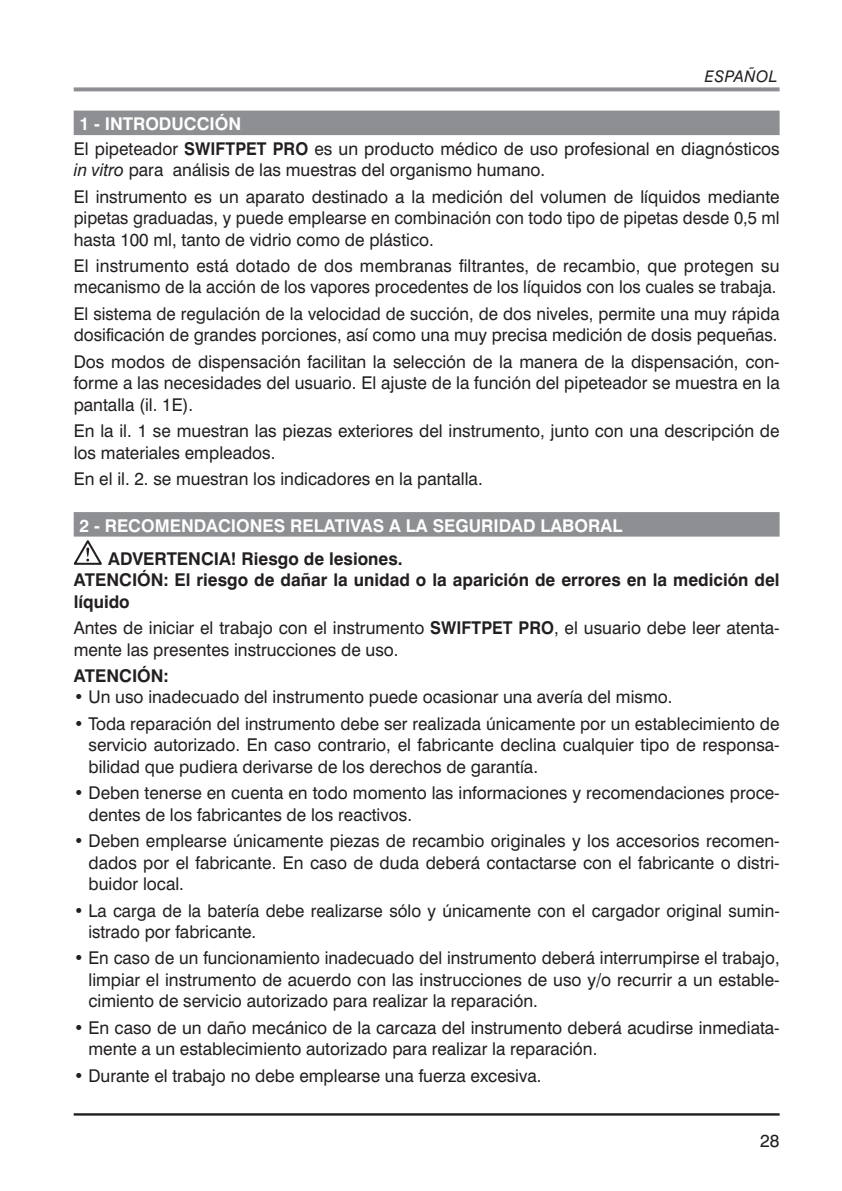
<style>
.page{position:relative;width:842px;height:1191px;background:#fff}
.page>*{position:absolute;margin:0;border:0;box-sizing:border-box;transform-origin:0 0}
.t1{font:17.6px/21.4px "Swiss 721 PL";color:#231f20}
.t2{font:17.6px/21.4px "Swiss 721 PL";color:#231f20;scale:.96 1}
.t3{font:17.6px/21.4px "Swiss 721 PL";color:#231f20;scale:.95 1}
.t4{font:700 17.6px/21.4px "Swiss 721 PL";color:#231f20}
.t5{font:700 17.6px "Swiss 721 PL";color:#fff}
.t6{font:italic 16px "Swiss 721 PL";letter-spacing:.025em;color:#231f20}
.s1{font-weight:700;color:#fff}
.s2{font-weight:700}
.s3{font-style:italic}
</style>
<div class="page">
<hr style="left:74px;top:1113px;width:706px;height:2px;background:#231f20">
<div style="left:74px;top:111px;width:706px;height:24px;background:#8d8f92"></div>
<div style="left:74px;top:512px;width:706px;height:24px;background:#8d8f92"></div>
<svg style="left:73px;top:540px;width:29px;height:25px"></svg>
<svg style="left:74px;top:87px;width:706px;height:4px;background:#989a9d"></svg>
<p class="t6" style="left:705px;top:70px;width:74px">ESPAπOL</p>
<p class="t1" style="left:74px;top:113px;width:707px;line-height:24.8px;text-indent:6px"><span class="s1">1 - INTRODUCCIÓN<br></span>El pipeteador <span class="s2">SWIFTPET PRO</span> es un producto médico de uso profesional en diagnósticos</p>
<p class="t1" style="left:74px;top:158px;width:707px;line-height:26.6px"><span class="s3">in vitro</span> para análisis de las muestras del organismo humano.<br>El instrumento es un aparato destinado a la medición del volumen de líquidos mediante</p>
<p class="t3" style="left:74px;top:209px;width:745px">pipetas graduadas, y puede emplearse en combinación con todo tipo de pipetas desde 0,5 ml hasta 100 ml, tanto de vidrio como de plástico.</p>
<p class="t2" style="left:74px;top:257px;width:737px">El instrumento está dotado de dos membranas filtrantes, de recambio, que protegen su mecanismo de la acción de los vapores procedentes de los líquidos con los cuales se trabaja.</p>
<p class="t2" style="left:74px;top:305px;width:737px">El sistema de regulación de la velocidad de succión, de dos niveles, permite una muy rápida dosificación de grandes porciones, así como una muy precisa medición de dosis pequeñas.</p>
<p class="t1" style="left:74px;top:353px;width:707px;text-align:justify">Dos modos de dispensación facilitan la selección de la manera de la dispensación, con&shy;forme a las necesidades del usuario. El ajuste de la función del pipeteador se muestra en la pantalla (il. 1E).</p>
<p class="t1" style="left:74px;top:422px;width:707px">En la il. 1 se muestran las piezas exteriores del instrumento, junto con una descripción de los materiales empleados.</p>
<p class="t1" style="left:74px;top:470px;width:410px">En el il. 2. se muestran los indicadores en la pantalla.</p>
<p class="t5" style="left:79px;top:519px;width:544px">2 - RECOMENDACIONES RELATIVAS A LA SEGURIDAD LABORAL</p>
<p class="t4" style="left:74px;top:549px;width:707px;text-indent:34px">ADVERTENCIA! Riesgo de lesiones.<br>ATENCIÓN: El riesgo de dañar la unidad o la aparición de errores en la medición del líquido</p>
<p class="t1" style="left:74px;top:619px;width:707px">Antes de iniciar el trabajo con el instrumento <span class="s2">SWIFTPET PRO</span>, el usuario debe leer atenta&shy;mente las presentes instrucciones de uso.</p>
<p class="t4" style="left:74px;top:667px;width:96px">ATENCIÓN:</p>
<p class="t1" style="left:74px;top:688px;width:600px">• Un uso inadecuado del instrumento puede ocasionar una avería del mismo.</p>
<p class="t1" style="left:88px;top:715px;width:693px;text-align:justify;text-indent:-15px">• Toda reparación del instrumento debe ser realizada únicamente por un establecimiento de servicio autorizado. En caso contrario, el fabricante declina cualquier tipo de responsa - bili dad que pudiera derivarse de los derechos de garantía.</p>
<p class="t1" style="left:88px;top:784px;width:693px;text-indent:-15px">• Deben tenerse en cuenta en todo momento las informaciones y recomendaciones proce&shy;dentes de los fabricantes de los reactivos.</p>
<p class="t1" style="left:88px;top:832px;width:693px;text-align:justify;text-indent:-15px">• Deben emplearse únicamente piezas de recambio originales y los accesorios recomen&shy;dados por el fabricante. En caso de duda deberá contactarse con el fabricante o distri - buidor local.</p>
<p class="t1" style="left:88px;top:901px;width:693px;text-indent:-15px">• La carga de la batería debe realizarse sólo y únicamente con el cargador original sumin&shy;istrado por fabricante.</p>
<p class="t1" style="left:88px;top:949px;width:693px;text-align:justify;text-indent:-15px">• En caso de un funcionamiento inadecuado del instrumento deberá interrumpirse el trabajo, limpiar el instrumento de acuerdo con las instrucciones de uso y/o recurrir a un estable&shy;cimiento de servicio autorizado para realizar la reparación.</p>
<p class="t1" style="left:88px;top:1018px;width:693px;text-indent:-15px">• En caso de un daño mecánico de la carcaza del instrumento deberá acudirse inmediata&shy;mente a un establecimiento autorizado para realizar la reparación.</p>
<p class="t1" style="left:74px;top:1066px;width:469px">• Durante el trabajo no debe emplearse una fuerza excesiva.</p>
<p class="t1" style="left:760px;top:1132px;width:21px">28</p>
</div>
